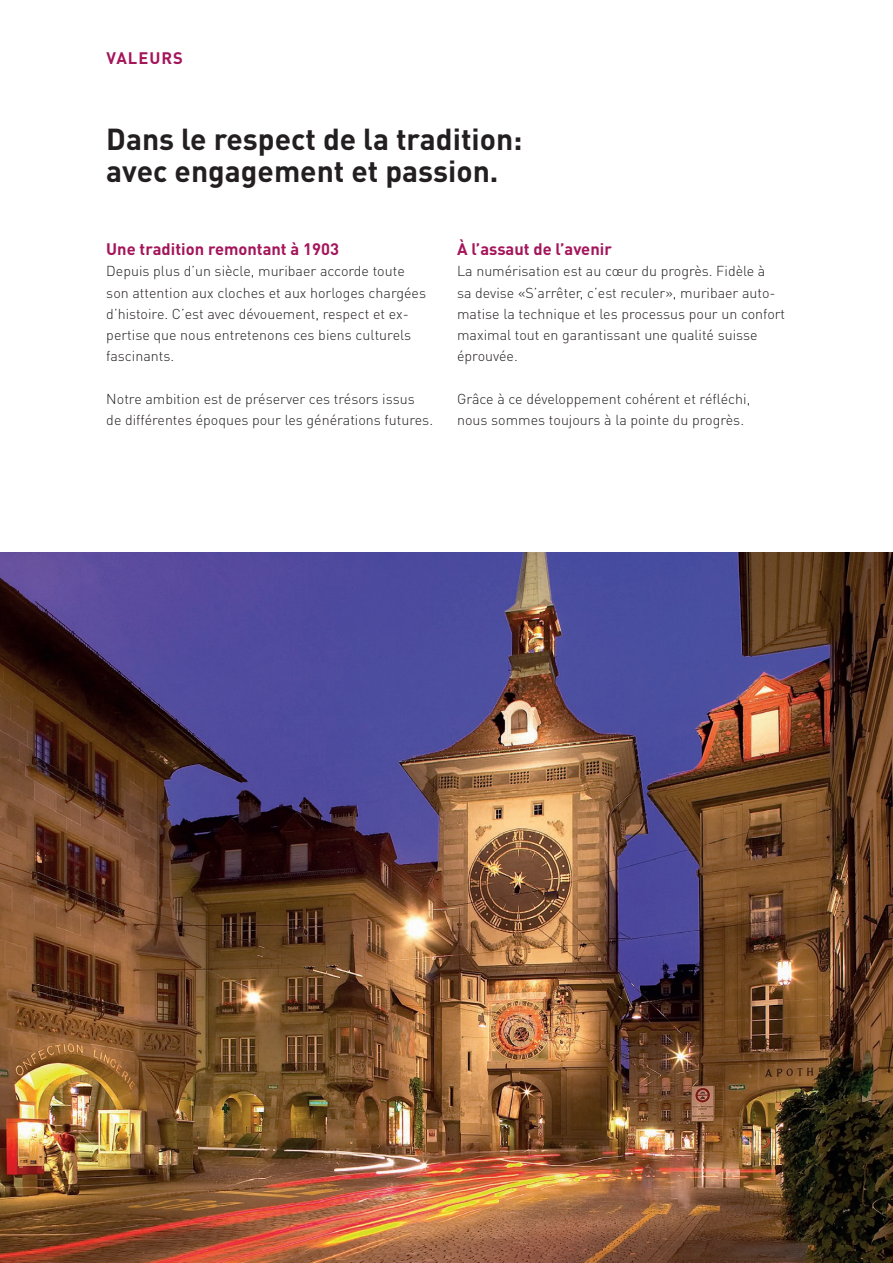
<style>
.page{position:relative;width:893px;height:1263px;background:#fff}
.page>*{position:absolute;margin:0;border:0;box-sizing:border-box;transform-origin:0 0}
.t1{font:700 30px/32px "DIN Pro";color:#231f20}
.t2{font:700 16.5px "DIN Pro";color:#a4155a}
.t3{font:700 16.5px "DIN Pro";letter-spacing:.06em;color:#a4155a}
.t4{font:300 14.25px/21.3px "DIN Pro";color:#231f20}
</style>
<div class="page">
<img style="left:0;top:553px;width:893px;height:710px">
<p class="t3" style="left:106px;top:47px;width:78px">VALEURS</p>
<h1 class="t1" style="left:106px;top:122px;width:418px">Dans le respect de la tradition: avec engagement et passion.</h1>
<p class="t2" style="left:106px;top:238px;width:234px">Une tradition remontant à 1903</p>
<p class="t4" style="left:106px;top:260px;width:321px">Depuis plus d’un siècle, muribaer accorde toute son attention aux cloches et aux horloges chargées d’histoire. C’est avec dévouement, respect et ex&shy;pertise que nous entretenons ces biens culturels fascinants.</p>
<p class="t4" style="left:106px;top:388px;width:328px">Notre ambition est de préserver ces trésors issus de différentes époques pour les générations futures.</p>
<p class="t2" style="left:457px;top:238px;width:156px">À l’assaut de l’avenir</p>
<p class="t4" style="left:457px;top:260px;width:330px">La numérisation est au cœur du progrès. Fidèle à<br>sa devise «S’arrêter, c’est reculer», muribaer auto&shy;matise la technique et les processus pour un confort maximal tout en garantissant une qualité suisse éprouvée.</p>
<p class="t4" style="left:457px;top:388px;width:295px">Grâce à ce développement cohérent et réfléchi, nous sommes toujours à la pointe du progrès.</p>
</div>
